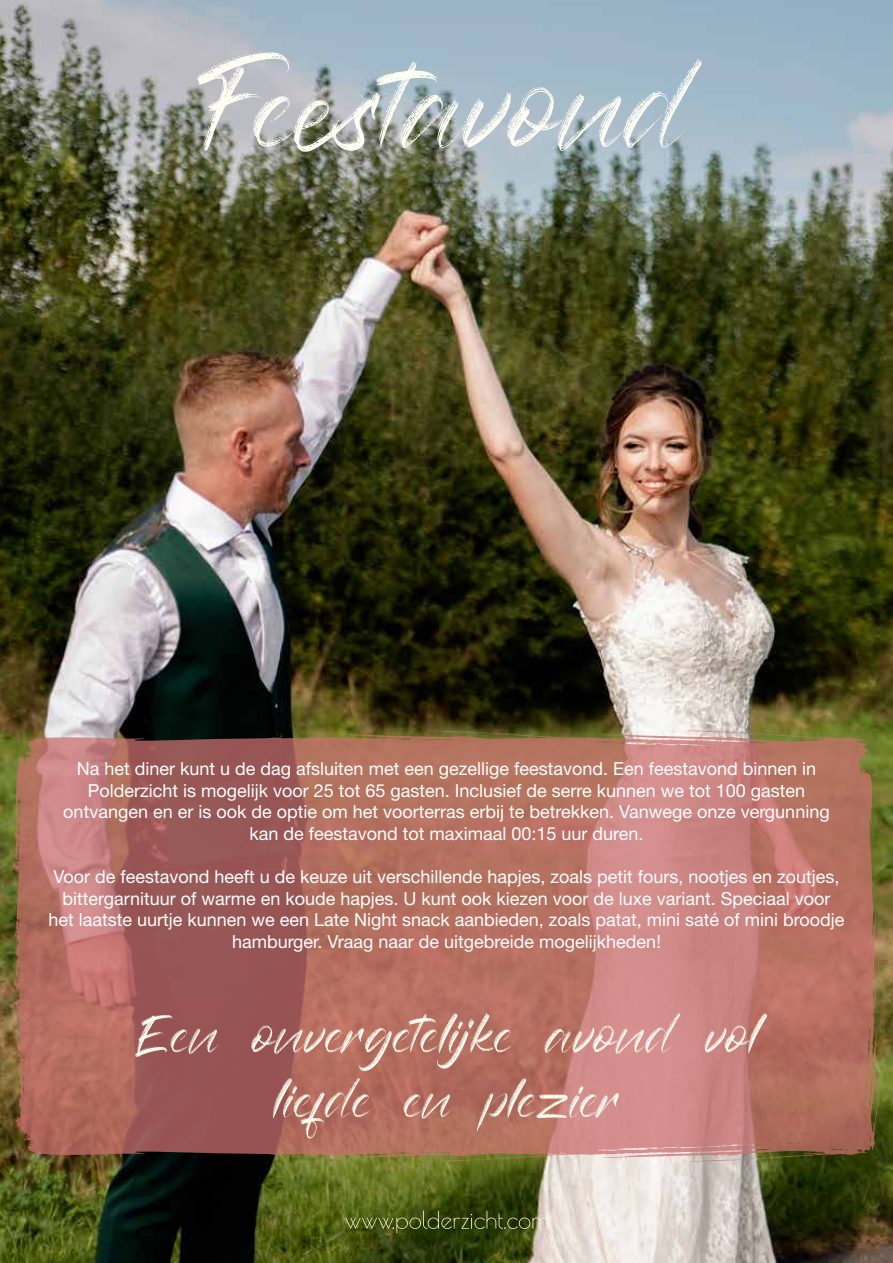
<style>
.page{position:relative;width:893px;height:1263px;background:#fff}
.page>*{position:absolute;margin:0;border:0;box-sizing:border-box;transform-origin:0 0}
.t1{font:120px "Rampage Brush";color:#fffef4}
.t2{font:54px/64.8px "Rampage Brush";color:#fffff3;text-align:center}
.t3{font:18px/21.6px "Helvetica Neue LT Std";color:#fff;text-align:center}
</style>
<div class="page">
<img style="left:0;top:0;width:893px;height:1263px">
<svg style="left:345px;top:1211px;width:203px;height:22px;background:#505c27"></svg>
<svg style="left:13px;top:731px;width:867px;height:430px;background:#b17065"></svg>
<h1 class="t1" style="left:196px;top:31px;width:490px">Feestavond</h1>
<p class="t3" style="left:63px;top:758px;width:768px">Na het diner kunt u de dag afsluiten met een gezellige feestavond. Een feestavond binnen in Polderzicht is mogelijk voor 25 tot 65 gasten. Inclusief de serre kunnen we tot 100 gasten ontvangen en er is ook de optie om het voorterras erbij te betrekken. Vanwege onze vergunning kan de feestavond tot maximaal 00:15 uur duren.</p>
<p class="t3" style="left:48px;top:866px;width:798px">Voor de feestavond heeft u de keuze uit verschillende hapjes, zoals petit fours, nootjes en zoutjes, bittergarnituur of warme en koude hapjes. U kunt ook kiezen voor de luxe variant. Speciaal voor het laatste uurtje kunnen we een Late Night snack aanbieden, zoals patat, mini saté of mini broodje hamburger. Vraag naar de uitgebreide mogelijkheden!</p>
<h2 class="t2" style="left:135px;top:1006px;width:625px">Een onvergetelijke avond vol liefde en plezier</h2>
</div>
